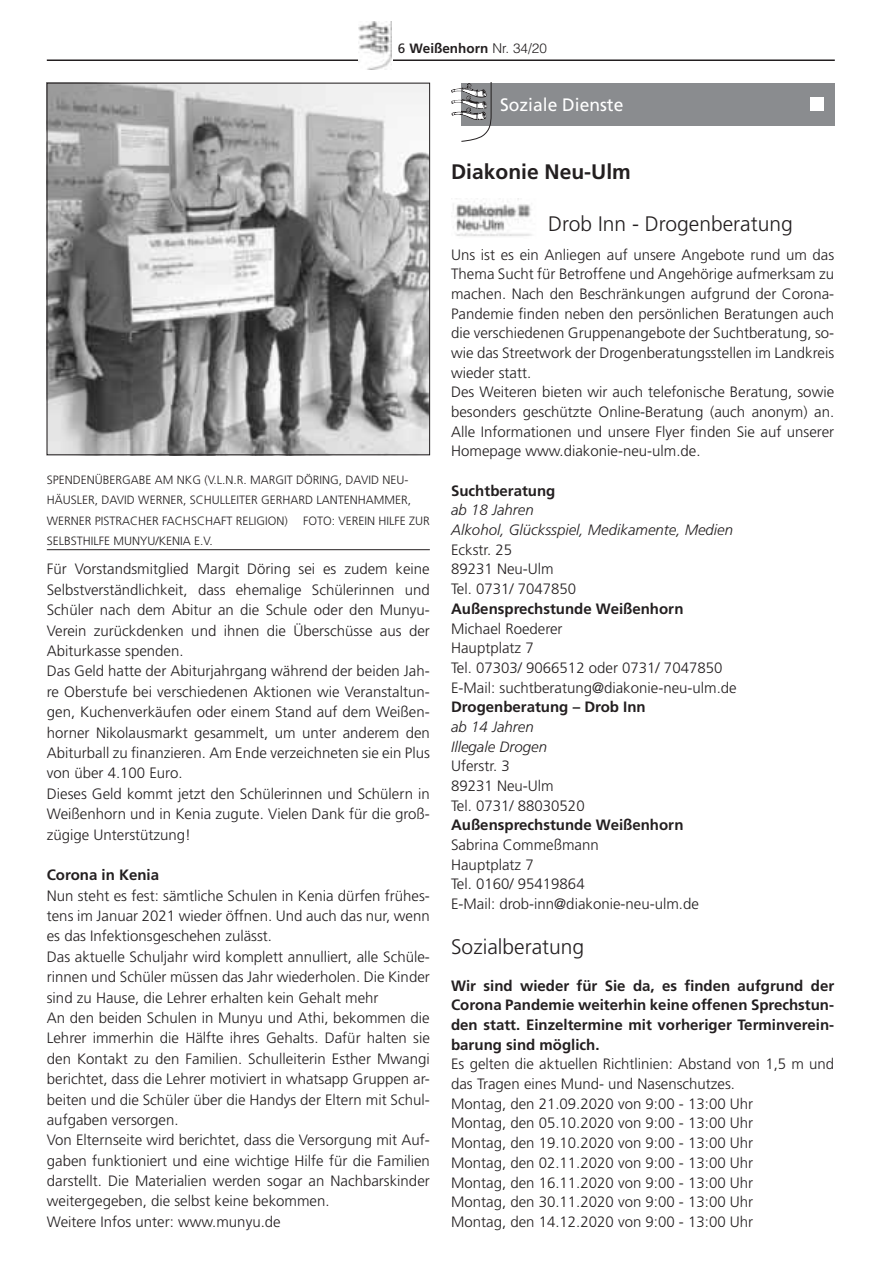
<style>
.page{position:relative;width:881px;height:1263px;background:#fff}
.page>*{position:absolute;margin:0;border:0;box-sizing:border-box;transform-origin:0 0}
.t1{font:300 21px "Frutiger LT";color:#231f20}
.t2{font:700 21px "Frutiger LT";color:#231f20}
.t3{font:18px "Frutiger LT";color:#fff}
.t4{font:300 15px/20.4px "Frutiger LT";color:#231f20}
.t5{font:700 15px/19.6px "Frutiger LT";color:#231f20;text-align:justify}
.t6{font:italic 300 15px/19.6px "Frutiger LT";color:#231f20}
.t7{font:700 13.5px "Frutiger LT";color:#231f20}
.t8{font:300 12px/20.4px "Frutiger LT";color:#231f20}
.s1{font-weight:400}
.s2{font-family:"Helvetica LT";font-weight:300}
</style>
<div class="page">
<hr style="left:47px;top:59px;width:787px;height:2px;background:#231f20">
<svg style="left:367px;top:59px;width:26px;height:11px"></svg>
<img style="left:358px;top:22px;width:34px;height:47px">
<div style="left:461px;top:83px;width:372px;height:43px;background:#8a8c8f"></div>
<svg style="left:451px;top:83px;width:40px;height:59px"></svg>
<div style="left:809px;top:97px;width:14px;height:14px;background:#fff"></div>
<img style="left:453px;top:198px;width:79px;height:38px">
<hr style="left:47px;top:549px;width:382px;height:1px;background:#231f20">
<img style="left:49px;top:85px;width:378px;height:368px">
<div style="left:47px;top:83px;width:382px;height:372px;border:1px solid #231f20"></div>
<p class="t7" style="left:398px;top:40px;width:150px"><span class="s1">6</span> Weißenhorn <span class="s2">Nr. 34/20</span></p>
<p class="t8" style="left:47px;top:470px;width:366px">SPENDENÜBERGABE AM NKG (V.L.N.R. MARGIT DÖRING, DAVID NEU-<br>HÄUSLER, DAVID WERNER, SCHULLEITER GERHARD LANTENHAMMER,<br>WERNER PISTRACHER FACHSCHAFT RELIGION)</p>
<p class="t8" style="left:303px;top:510px;width:128px">FOTO: VEREIN HILFE ZUR</p>
<p class="t8" style="left:47px;top:531px;width:167px">SELBSTHILFE MUNYU/KENIA E.V.</p>
<p class="t4" style="left:47px;top:559px;width:384px">Für Vorstandsmitglied Margit Döring sei es zudem keine Selbstverständlichkeit, dass ehemalige Schülerinnen und Schüler nach dem Abitur an die Schule oder den Munyu-Verein zurückdenken und ihnen die Überschüsse aus der Abiturkasse spenden.<br>Das Geld hatte der Abiturjahrgang während der beiden Jah&shy;re Oberstufe bei verschiedenen Aktionen wie Veranstaltun&shy;gen, Kuchenverkäufen oder einem Stand auf dem Weißen&shy;horner Nikolausmarkt gesammelt, um unter anderem den Abiturball zu finanzieren. Am Ende verzeichneten sie ein Plus von über 4.100 Euro.<br>Dieses Geld kommt jetzt den Schülerinnen und Schülern in Weißenhorn und in Kenia zugute. Vielen Dank für die groß&shy;zügige Unterstützung!</p>
<p class="t5" style="left:47px;top:865px;width:114px">Corona in Kenia</p>
<p class="t4" style="left:47px;top:885px;width:384px">Nun steht es fest: sämtliche Schulen in Kenia dürfen frühes&shy;tens im Januar 2021 wieder öffnen. Und auch das nur, wenn es das Infektionsgeschehen zulässt.<br>Das aktuelle Schuljahr wird komplett annulliert, alle Schüle&shy;rinnen und Schüler müssen das Jahr wiederholen. Die Kinder sind zu Hause, die Lehrer erhalten kein Gehalt mehr<br>An den beiden Schulen in Munyu und Athi, bekommen die Lehrer immerhin die Hälfte ihres Gehalts. Dafür halten sie den Kontakt zu den Familien. Schulleiterin Esther Mwangi berichtet, dass die Lehrer motiviert in whatsapp Gruppen ar&shy;beiten und die Schüler über die Handys der Eltern mit Schul&shy;aufgaben versorgen.<br>Von Elternseite wird berichtet, dass die Versorgung mit Auf&shy;gaben funktioniert und eine wichtige Hilfe für die Familien darstellt. Die Materialien werden sogar an Nachbarskinder weitergegeben, die selbst keine bekommen.<br>Weitere Infos unter: www.munyu.de</p>
<p class="t3" style="left:500px;top:94px;width:125px">Soziale Dienste</p>
<h1 class="t2" style="left:451px;top:159px;width:181px">Diakonie Neu-Ulm</h1>
<h1 class="t1" style="left:548px;top:212px;width:246px">Drob Inn - Drogenberatung</h1>
<p class="t4" style="left:451px;top:245px;width:384px;line-height:19.6px">Uns ist es ein Anliegen auf unsere Angebote rund um das Thema Sucht für Betroffene und Angehörige aufmerksam zu machen. Nach den Beschränkungen aufgrund der Corona-Pandemie finden neben den persönlichen Beratungen auch die verschiedenen Gruppenangebote der Suchtberatung, so&shy;wie das Streetwork der Drogenberatungsstellen im Landkreis wieder statt.<br>Des Weiteren bieten wir auch telefonische Beratung, sowie besonders geschützte Online-Beratung (auch anonym) an.<br>Alle Informationen und unsere Flyer finden Sie auf unserer Homepage www.diakonie-neu-ulm.de.</p>
<p class="t5" style="left:451px;top:481px;width:106px">Suchtberatung</p>
<p class="t6" style="left:451px;top:501px;width:283px">ab 18 Jahren<br>Alkohol, Glücksspiel, Medikamente, Medien</p>
<p class="t4" style="left:451px;top:540px;width:127px;line-height:19.6px">Eckstr. 25<br>89231 Neu-Ulm<br>Tel. 0731/ 7047850</p>
<p class="t5" style="left:451px;top:599px;width:234px">Außensprechstunde Weißenhorn</p>
<p class="t4" style="left:451px;top:619px;width:287px;line-height:19.6px">Michael Roederer<br>Hauptplatz 7<br>Tel. 07303/ 9066512 oder 0731/ 7047850<br>E-Mail: suchtberatung@diakonie-neu-ulm.de</p>
<p class="t5" style="left:451px;top:697px;width:196px">Drogenberatung – Drob Inn</p>
<p class="t6" style="left:451px;top:717px;width:97px">ab 14 Jahren<br>Illegale Drogen</p>
<p class="t4" style="left:451px;top:756px;width:135px;line-height:19.6px">Uferstr. 3<br>89231 Neu-Ulm<br>Tel. 0731/ 88030520</p>
<p class="t5" style="left:451px;top:815px;width:234px">Außensprechstunde Weißenhorn</p>
<p class="t4" style="left:451px;top:835px;width:249px;line-height:19.6px">Sabrina Commeßmann<br>Hauptplatz 7<br>Tel. 0160/ 95419864<br>E-Mail: drob-inn@diakonie-neu-ulm.de</p>
<h1 class="t1" style="left:451px;top:935px;width:135px">Sozialberatung</h1>
<p class="t5" style="left:451px;top:976px;width:384px">Wir sind wieder für Sie da, es finden aufgrund der Corona Pandemie weiterhin keine offenen Sprechstun&shy;den statt. Einzeltermine mit vorheriger Terminverein&shy;barung sind möglich.</p>
<p class="t4" style="left:451px;top:1054px;width:384px;line-height:19.6px">Es gelten die aktuellen Richtlinien: Abstand von 1,5 m und das Tragen eines Mund- und Nasenschutzes.<br>Montag, den 21.09.2020 von 9:00 - 13:00 Uhr<br>Montag, den 05.10.2020 von 9:00 - 13:00 Uhr<br>Montag, den 19.10.2020 von 9:00 - 13:00 Uhr<br>Montag, den 02.11.2020 von 9:00 - 13:00 Uhr<br>Montag, den 16.11.2020 von 9:00 - 13:00 Uhr<br>Montag, den 30.11.2020 von 9:00 - 13:00 Uhr<br>Montag, den 14.12.2020 von 9:00 - 13:00 Uhr</p>
</div>
